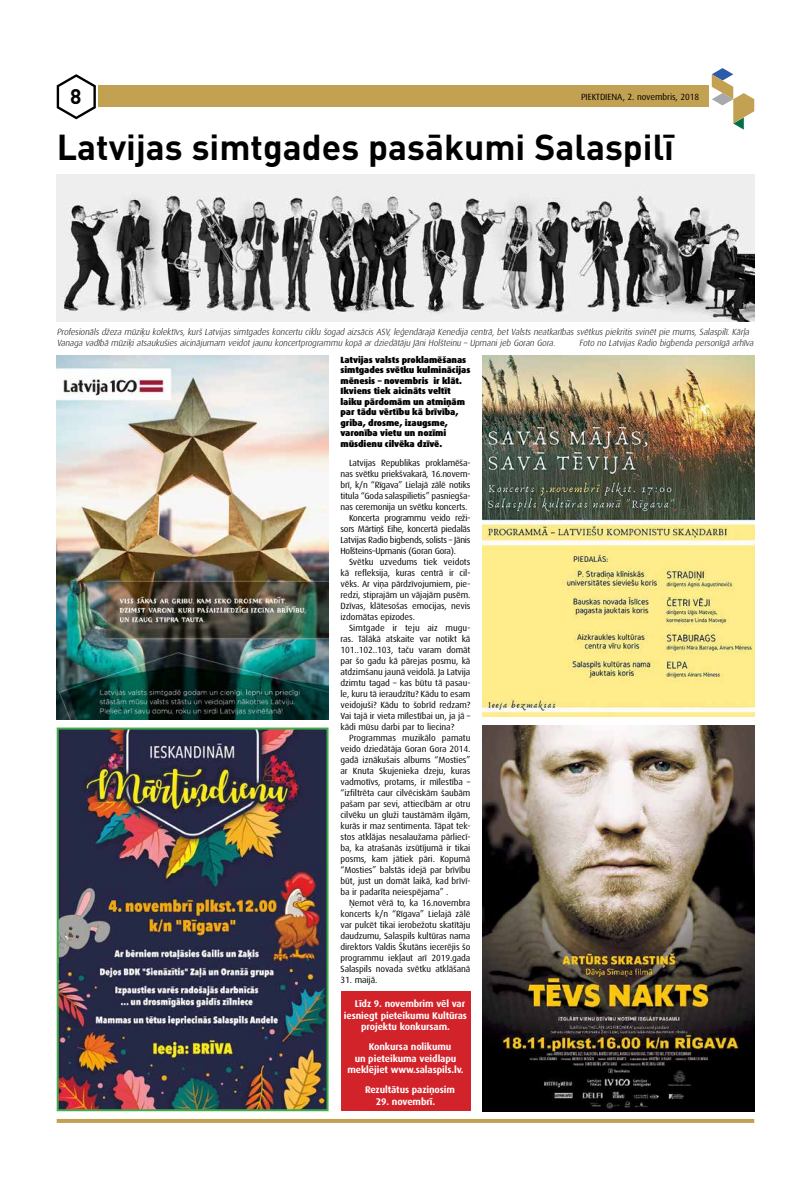
<style>
.page{position:relative;width:794px;height:1191px;background:#fff}
.page>*{position:absolute;margin:0;border:0;box-sizing:border-box;transform-origin:0 0}
.t1{font:700 35.6px "DIN Pro";color:#000}
.t2{font:700 20.9px "DIN Pro";color:#000}
.t3{font:700 9.7px "Dax Pro";letter-spacing:-.01em;color:#fff}
.t4{font:9px "Dax Pro";letter-spacing:-.01em;color:#000}
.t5{font:italic 300 9px/11px "Dax Pro";letter-spacing:-.01em;color:#000}
.t6{font:900 9px/10.5px "Dax Pro";letter-spacing:-.01em;color:#000}
.t7{font:9px "Dax Pro";letter-spacing:-.03em;color:#000}
</style>
<div class="page">
<div style="left:340px;top:991px;width:130px;height:120px;background:#d2232a"></div>
<hr style="left:57px;top:1119px;width:697px;height:4px;background:#c3a152">
<svg style="left:57px;top:74px;width:39px;height:45px"></svg>
<svg style="left:711px;top:68px;width:43px;height:62px"></svg>
<div style="left:99px;top:86px;width:609px;height:21px;background:#c3a152"></div>
<img style="left:57px;top:356px;width:271px;height:363px">
<img style="left:57px;top:174px;width:697px;height:148px">
<img style="left:60px;top:730px;width:265px;height:378px">
<div style="left:57px;top:727px;width:271px;height:384px;border:2px solid #41ad49"></div>
<img style="left:482px;top:725px;width:272px;height:386px">
<img style="left:482px;top:356px;width:272px;height:360px">
<h2 class="t2" style="left:70px;top:82px;width:13px">8</h2>
<p class="t4" style="left:581px;top:91px;width:120px">PIEKTDIENA, 2. novembris, 2018</p>
<h1 class="t1" style="left:57px;top:123px;width:619px">Latvijas simtgades pasākumi Salaspilī</h1>
<p class="t5" style="left:57px;top:326px;width:696px">Profesionāls džeza mūziķu kolektīvs, kurš Latvijas simtgades koncertu ciklu šogad aizsācis ASV, leģendārajā Kenedija centrā, bet Valsts neatkarības svētkus piekritis svinēt pie mums, Salaspilī. Kārļa<br>Vanaga vadībā mūziķi atsaukušies aicinājumam veidot jaunu koncertprogrammu kopā ar dziedātāju Jāni Holšteinu – Upmani jeb Goran Gora.</p>
<p class="t5" style="left:579px;top:337px;width:178px">Foto no Latvijas Radio bigbenda personīgā arhīva</p>
<p class="t6" style="left:340px;top:354px;width:131px">Latvijas valsts proklamēšanas simtgades svētku kulminācijas mēnesis – novembris ir klāt.<br>Ikviens tiek aicināts veltīt laiku pārdomām un atmiņām par tādu vērtību kā brīvība, griba, drosme, izaugsme, varonība vietu un nozīmi mūsdienu cilvēka dzīvē.</p>
<p class="t4" style="left:349px;top:457px;width:123px">Latvijas Republikas proklamēša-</p>
<p class="t4" style="left:340px;top:468px;width:131px">nas svētku priekšvakarā, 16.novem-</p>
<p class="t4" style="left:340px;top:479px;width:131px">brī, k/n “Rīgava” Lielajā zālē notiks</p>
<p class="t4" style="left:340px;top:490px;width:131px">titula “Goda salaspilietis” pasniegša-</p>
<p class="t4" style="left:340px;top:501px;width:128px">nas ceremonija un svētku koncerts.</p>
<p class="t7" style="left:349px;top:512px;width:123px">Koncerta programmu veido reži-</p>
<p class="t7" style="left:340px;top:523px;width:131px">sors Mārtiņš Eihe, koncertā piedalās</p>
<p class="t7" style="left:340px;top:534px;width:131px">Latvijas Radio bigbends, solists – Jānis</p>
<p class="t7" style="left:340px;top:545px;width:117px">Holšteins–Upmanis (Goran Gora).</p>
<p class="t4" style="left:349px;top:556px;width:123px">Svētku uzvedums tiek veidots</p>
<p class="t4" style="left:340px;top:567px;width:131px">kā refleksija, kuras centrā ir cil-</p>
<p class="t4" style="left:340px;top:578px;width:131px">vēks. Ar viņa pārdzīvojumiem, pie-</p>
<p class="t4" style="left:340px;top:589px;width:131px">redzi, stiprajām un vājajām pusēm.</p>
<p class="t4" style="left:340px;top:600px;width:131px">Dzīvas, klātesošas emocijas, nevis</p>
<p class="t4" style="left:340px;top:611px;width:76px">izdomātas epizodes.</p>
<p class="t4" style="left:349px;top:622px;width:123px">Simtgade ir teju aiz mugu-</p>
<p class="t4" style="left:340px;top:633px;width:131px">ras. Tālākā atskaite var notikt kā</p>
<p class="t4" style="left:340px;top:644px;width:131px">101..102..103, taču varam domāt</p>
<p class="t4" style="left:340px;top:655px;width:131px">par šo gadu kā pārejas posmu, kā</p>
<p class="t4" style="left:340px;top:666px;width:131px">atdzimšanu jaunā veidolā. Ja Latvija</p>
<p class="t4" style="left:340px;top:677px;width:131px">dzimtu tagad – kas būtu tā pasau-</p>
<p class="t4" style="left:340px;top:688px;width:131px">le, kuru tā ieraudzītu? Kādu to esam</p>
<p class="t4" style="left:340px;top:699px;width:131px">veidojuši? Kādu to šobrīd redzam?</p>
<p class="t4" style="left:340px;top:710px;width:131px">Vai tajā ir vieta mīlestībai un, ja jā –</p>
<p class="t4" style="left:340px;top:721px;width:115px">kādi mūsu darbi par to liecina?</p>
<p class="t4" style="left:349px;top:732px;width:123px">Programmas muzikālo pamatu</p>
<p class="t4" style="left:340px;top:743px;width:131px">veido dziedātāja Goran Gora 2014.</p>
<p class="t4" style="left:340px;top:754px;width:131px">gadā iznākušais albums “Mosties”</p>
<p class="t4" style="left:340px;top:765px;width:131px">ar Knuta Skujenieka dzeju, kuras</p>
<p class="t4" style="left:340px;top:776px;width:131px">vadmotīvs, protams, ir mīlestība –</p>
<p class="t4" style="left:340px;top:787px;width:131px">“izfiltrēta caur cilvēciskām šaubām</p>
<p class="t4" style="left:340px;top:798px;width:131px">pašam par sevi, attiecībām ar otru</p>
<p class="t4" style="left:340px;top:809px;width:131px">cilvēku un gluži taustāmām ilgām,</p>
<p class="t4" style="left:340px;top:820px;width:131px">kurās ir maz sentimenta. Tāpat tek-</p>
<p class="t4" style="left:340px;top:831px;width:131px">stos atklājas nesalaužama pārliecī-</p>
<p class="t4" style="left:340px;top:842px;width:131px">ba, ka atrašanās izsūtījumā ir tikai</p>
<p class="t4" style="left:340px;top:853px;width:131px">posms, kam jātiek pāri. Kopumā</p>
<p class="t4" style="left:340px;top:864px;width:131px">“Mosties” balstās idejā par brīvību</p>
<p class="t4" style="left:340px;top:875px;width:131px">būt, just un domāt laikā, kad brīvī-</p>
<p class="t4" style="left:340px;top:886px;width:109px">ba ir padarīta neiespējama” .</p>
<p class="t4" style="left:349px;top:897px;width:123px">Ņemot vērā to, ka 16.novembra</p>
<p class="t4" style="left:340px;top:908px;width:131px">koncerts k/n “Rīgava” Lielajā zālē</p>
<p class="t4" style="left:340px;top:919px;width:131px">var pulcēt tikai ierobežotu skatītāju</p>
<p class="t4" style="left:340px;top:930px;width:131px">daudzumu, Salaspils kultūras nama</p>
<p class="t4" style="left:340px;top:941px;width:131px">direktors Valdis Škutāns iecerējis šo</p>
<p class="t4" style="left:340px;top:952px;width:131px">programmu iekļaut arī 2019.gada</p>
<p class="t4" style="left:340px;top:963px;width:131px">Salaspils novada svētku atklāšanā</p>
<p class="t4" style="left:340px;top:974px;width:38px">31. maijā.</p>
<p class="t3" style="left:355px;top:997px;width:112px">Līdz 9. novembrim vēl var</p>
<p class="t3" style="left:344px;top:1009px;width:125px">iesniegt pieteikumu Kultūras</p>
<p class="t3" style="left:361px;top:1020px;width:90px">projektu konkursam.</p>
<p class="t3" style="left:369px;top:1040px;width:84px">Konkursa nolikumu</p>
<p class="t3" style="left:355px;top:1052px;width:103px">un pieteikuma veidlapu</p>
<p class="t3" style="left:347px;top:1063px;width:118px">meklējiet www.salaspils.lv.</p>
<p class="t3" style="left:365px;top:1083px;width:91px">Rezultātus paziņosim</p>
<p class="t3" style="left:376px;top:1095px;width:61px">29. novembrī.</p>
</div>
